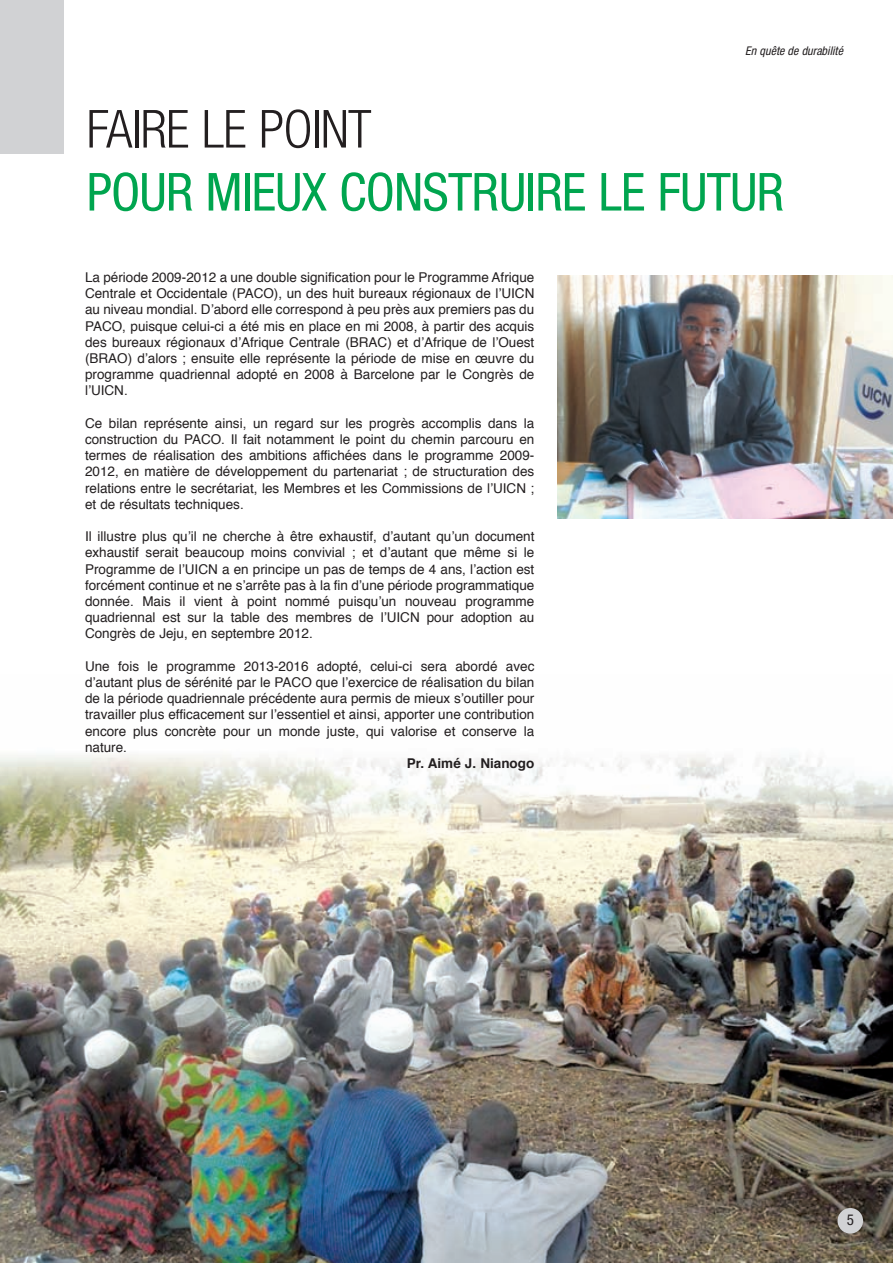
<style>
.page{position:relative;width:893px;height:1263px;background:#fff}
.page>*{position:absolute;margin:0;border:0;box-sizing:border-box;transform-origin:0 0}
.t1{font:condensed 52.5px "Helvetica Neue";letter-spacing:-.015em;color:#00a54f}
.t2{font:300 condensed 52.5px "Helvetica Neue";letter-spacing:-.015em;color:#231f20}
.t3{font:condensed 15px "Helvetica Neue";color:#231f20}
.t4{font:13.5px/16.2px "Helvetica";color:#231f20;text-align:justify}
.t5{font:700 13.5px "Helvetica";color:#231f20}
.t6{font:italic condensed 12px "Helvetica Neue";color:#231f20}
</style>
<div class="page">
<img style="left:0;top:754px;width:893px;height:509px">
<div style="left:837px;top:1208px;width:26px;height:25px;background:#d1d2d4;border-radius:50%"></div>
<img style="left:557px;top:276px;width:336px;height:243px">
<div style="left:0;top:0;width:64px;height:154px;background:#d1d2d4"></div>
<p class="t6" style="left:745px;top:46px;width:99px">En quête de durabilité</p>
<h1 class="t2" style="left:87px;top:110px;width:286px">FAIRE LE POINT</h1>
<h1 class="t1" style="left:87px;top:173px;width:699px">POUR MIEUX CONSTRUIRE LE FUTUR</h1>
<p class="t4" style="left:85px;top:270px;width:451px">La période 2009-2012 a une double signification pour le Programme Afrique Centrale et Occidentale (PACO), un des huit bureaux régionaux de l’UICN au niveau mondial. D’abord elle correspond à peu près aux premiers pas du PACO, puisque celui-ci a été mis en place en mi 2008, à partir des acquis des bureaux régionaux d’Afrique Centrale (BRAC) et d’Afrique de l’Ouest (BRAO) d’alors ; ensuite elle représente la période de mise en œuvre du programme quadriennal adopté en 2008 à Barcelone par le Congrès de l’UICN.</p>
<p class="t4" style="left:85px;top:416px;width:451px">Ce bilan représente ainsi, un regard sur les progrès accomplis dans la construction du PACO. Il fait notamment le point du chemin parcouru en termes de réalisation des ambitions affichées dans le programme 2009- 2012, en matière de développement du partenariat ; de structuration des relations entre le secrétariat, les Membres et les Commissions de l’UICN ; et de résultats techniques.</p>
<p class="t4" style="left:85px;top:529px;width:451px">Il illustre plus qu’il ne cherche à être exhaustif, d’autant qu’un document exhaustif serait beaucoup moins convivial ; et d’autant que même si le Programme de l’UICN a en principe un pas de temps de 4 ans, l’action est forcément continue et ne s’arrête pas à la fin d’une période programmatique donnée. Mais il vient à point nommé puisqu’un nouveau programme quadriennal est sur la table des membres de l’UICN pour adoption au Congrès de Jeju, en septembre 2012.</p>
<p class="t4" style="left:85px;top:659px;width:451px">Une fois le programme 2013-2016 adopté, celui-ci sera abordé avec d’autant plus de sérénité par le PACO que l’exercice de réalisation du bilan de la période quadriennale précédente aura permis de mieux s’outiller pour travailler plus efficacement sur l’essentiel et ainsi, apporter une contribution encore plus concrète pour un monde juste, qui valorise et conserve la nature.</p>
<p class="t5" style="left:407px;top:758px;width:129px">Pr. Aimé J. Nianogo</p>
<p class="t3" style="left:847px;top:1214px;width:9px">5</p>
</div>
